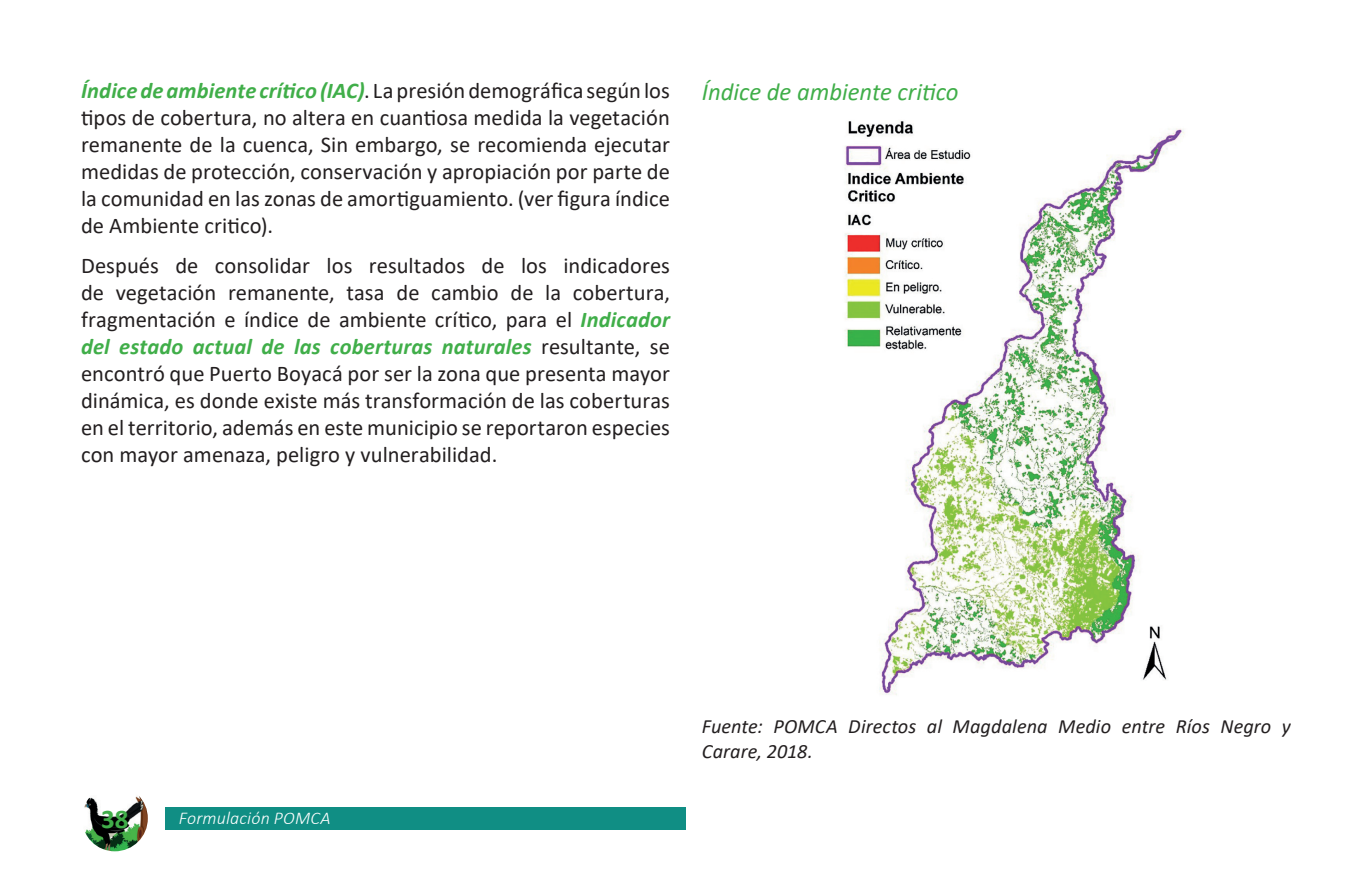
<style>
.page{position:relative;width:1372px;height:893px;background:#fff}
.page>*{position:absolute;margin:0;border:0;box-sizing:border-box;transform-origin:0 0}
.t1{font:700 27px "Calibri";color:#40ae49}
.t2{font:italic 24.75px "Calibri";color:#40ae49}
.t3{font:22.5px/27px "Calibri";color:#231f20;text-align:justify}
.t4{font:italic 20.25px/24.8px "Calibri";letter-spacing:.005em;color:#231f20}
.t5{font:italic 300 18px "Calibri";letter-spacing:.01em;color:#fff}
.s1{font-weight:700;font-style:italic;color:#40ae49}
</style>
<div class="page">
<img style="left:844px;top:121px;width:341px;height:574px">
<div style="left:166px;top:807px;width:520px;height:23px;background:#108e84"></div>
<img style="left:81px;top:784px;width:68px;height:68px;border-radius:34px">
<div style="left:80px;top:784px;width:69px;height:69px;border:2px solid #fff;border-radius:50%"></div>
<p class="t3" style="left:81px;top:76px;width:590px"><span class="s1">Índice de ambiente crítico (IAC)</span>. La presión demográfica según los tipos de cobertura, no altera en cuantiosa medida la vegetación remanente de la cuenca, Sin embargo, se recomienda ejecutar medidas de protección, conservación y apropiación por parte de la comunidad en las zonas de amortiguamiento. (ver figura índice de Ambiente critico).</p>
<p class="t3" style="left:81px;top:251px;width:590px">Después de consolidar los resultados de los indicadores de vegetación remanente, tasa de cambio de la cobertura, fragmentación e índice de ambiente crítico, para el <span class="s1">Indicador del estado actual de las coberturas naturales</span> resultante, se encontró que Puerto Boyacá por ser la zona que presenta mayor dinámica, es donde existe más transformación de las coberturas en el territorio, además en este municipio se reportaron especies con mayor amenaza, peligro y vulnerabilidad.</p>
<p class="t2" style="left:702px;top:74px;width:258px">Índice de ambiente critico</p>
<p class="t1" style="left:101px;top:800px;width:29px">38</p>
<p class="t5" style="left:179px;top:807px;width:153px">Formulación POMCA</p>
<p class="t4" style="left:702px;top:713px;width:590px">Fuente: POMCA Directos al Magdalena Medio entre Ríos Negro y<br>Carare, 2018.</p>
</div>
